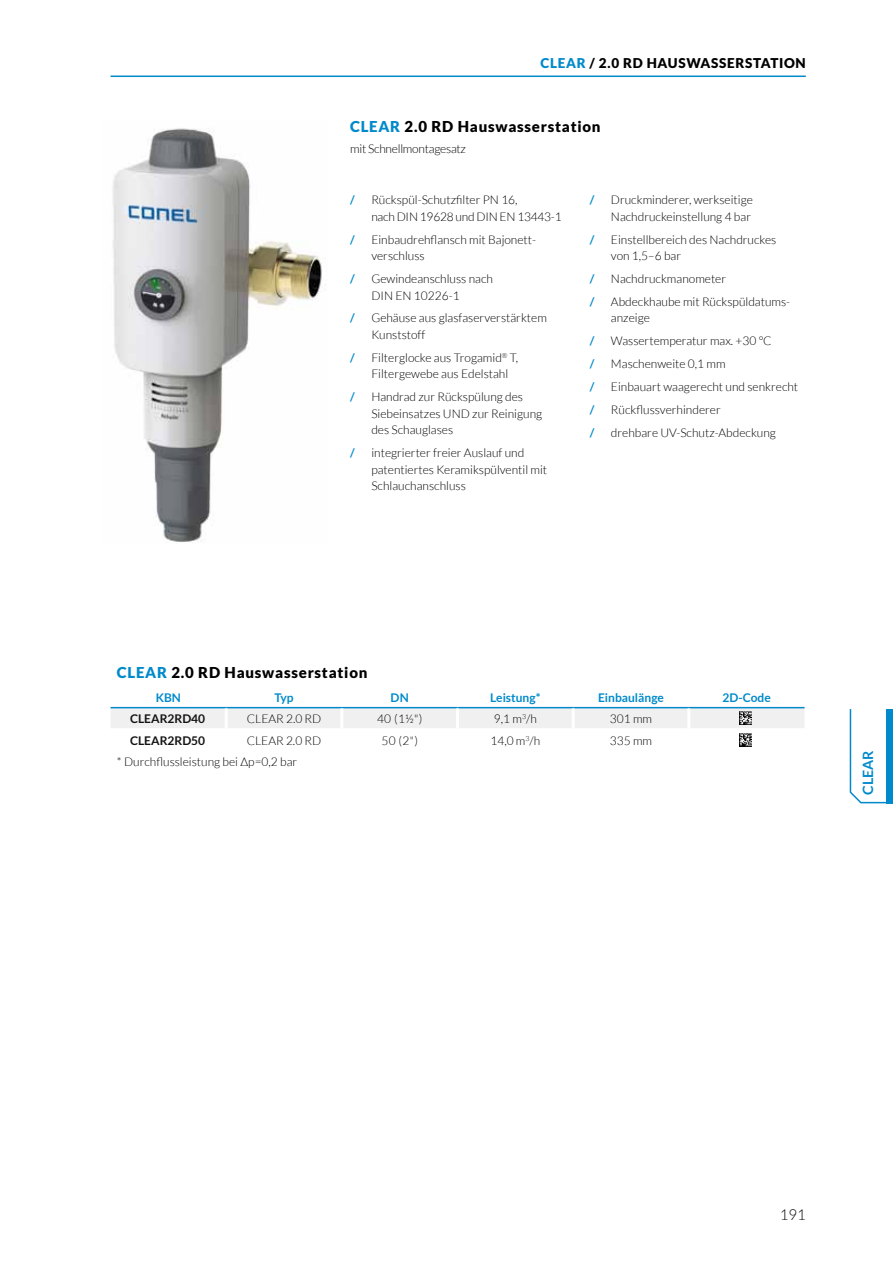
<style>
.page{position:relative;width:893px;height:1263px;background:#fff}
.page>*{position:absolute;margin:0;border:0;box-sizing:border-box;transform-origin:0 0}
.t1{font:900 15px "Lato";letter-spacing:.05em;color:#000}
.t2{font:300 15px "Lato";color:#000}
.t3{font:700 14.25px "Lato";color:#008acb}
.t4{font:900 13.5px "Lato";letter-spacing:.05em;color:#000}
.t5{font:300 12px/16.5px "Lato";color:#000}
.t6{font:700 12px "Lato";color:#008acb}
.t7{font:300 12px "Lato";letter-spacing:-.02em;color:#000}
.t8{font:700 12px "Lato";color:#131313}
.s1{color:#008acb}
</style>
<div class="page">
<hr style="left:111px;top:76px;width:695px;height:1px;background:#008acb">
<svg style="left:849px;top:709px;width:44px;height:95px"></svg>
<div style="left:887px;top:709px;width:6px;height:94px;background:#008acb"></div>
<img style="left:113px;top:128px;width:213px;height:414px">
<hr style="left:111px;top:707px;width:115px;height:1px;background:#008acb">
<hr style="left:226px;top:707px;width:116px;height:1px;background:#008acb">
<hr style="left:342px;top:707px;width:116px;height:1px;background:#008acb">
<hr style="left:458px;top:707px;width:115px;height:1px;background:#008acb">
<hr style="left:573px;top:707px;width:116px;height:1px;background:#008acb">
<hr style="left:689px;top:707px;width:115px;height:1px;background:#008acb">
<svg style="left:111px;top:708px;width:693px;height:39px"></svg>
<p class="t4" style="left:540px;top:56px;width:267px"><span class="s1">CLEAR</span> / 2.0 RD HAUSWASSERSTATION</p>
<p class="t1" style="left:350px;top:117px;width:252px"><span class="s1">CLEAR</span> 2.0 RD Hauswasserstation</p>
<p class="t7" style="left:350px;top:142px;width:117px">mit Schnellmontagesatz</p>
<p class="t6" style="left:350px;top:193px;width:6px">/</p>
<p class="t5" style="left:371px;top:192px;width:192px">Rückspül-Schutzfilter PN 16,<br>nach DIN 19628 und DIN EN 13443-1</p>
<p class="t6" style="left:350px;top:232px;width:6px">/</p>
<p class="t5" style="left:371px;top:231px;width:166px">Einbaudrehflansch mit Bajonett&shy;verschluss</p>
<p class="t6" style="left:350px;top:272px;width:6px">/</p>
<p class="t5" style="left:371px;top:270px;width:123px">Gewindeanschluss nach<br>DIN EN 10226-1</p>
<p class="t6" style="left:350px;top:311px;width:6px">/</p>
<p class="t5" style="left:371px;top:310px;width:177px">Gehäuse aus glasfaserverstärktem<br>Kunststoff</p>
<p class="t6" style="left:350px;top:350px;width:6px">/</p>
<p class="t5" style="left:371px;top:349px;width:148px">Filterglocke aus Trogamid<sup>®</sup> T,<br>Filtergewebe aus Edelstahl</p>
<p class="t6" style="left:350px;top:390px;width:6px">/</p>
<p class="t5" style="left:371px;top:389px;width:172px">Handrad zur Rückspülung des<br>Siebeinsatzes UND zur Reinigung des Schauglases</p>
<p class="t6" style="left:350px;top:446px;width:6px">/</p>
<p class="t5" style="left:371px;top:444px;width:177px">integrierter freier Auslauf und patentiertes Keramikspülventil mit<br>Schlauchanschluss</p>
<p class="t6" style="left:590px;top:193px;width:6px">/</p>
<p class="t5" style="left:611px;top:192px;width:143px">Druckminderer, werkseitige<br>Nachdruckeinstellung 4 bar</p>
<p class="t6" style="left:590px;top:232px;width:6px">/</p>
<p class="t5" style="left:611px;top:231px;width:167px">Einstellbereich des Nachdruckes von 1,5–6 bar</p>
<p class="t6" style="left:590px;top:272px;width:6px">/</p>
<p class="t5" style="left:611px;top:270px;width:117px">Nachdruckmanometer</p>
<p class="t6" style="left:590px;top:295px;width:6px">/</p>
<p class="t5" style="left:611px;top:293px;width:181px">Abdeckhaube mit Rückspüldatums&shy;anzeige</p>
<p class="t6" style="left:590px;top:334px;width:6px">/</p>
<p class="t5" style="left:611px;top:333px;width:162px">Wassertemperatur max. +30 °C</p>
<p class="t6" style="left:590px;top:357px;width:6px">/</p>
<p class="t5" style="left:611px;top:356px;width:116px">Maschenweite 0,1 mm</p>
<p class="t6" style="left:590px;top:380px;width:6px">/</p>
<p class="t5" style="left:611px;top:378px;width:189px">Einbauart waagerecht und senkrecht</p>
<p class="t6" style="left:590px;top:403px;width:6px">/</p>
<p class="t5" style="left:611px;top:401px;width:111px">Rückflussverhinderer</p>
<p class="t6" style="left:590px;top:426px;width:6px">/</p>
<p class="t5" style="left:611px;top:424px;width:166px">drehbare UV-Schutz-Abdeckung</p>
<p class="t1" style="left:117px;top:663px;width:252px"><span class="s1">CLEAR</span> 2.0 RD Hauswasserstation</p>
<p class="t6" style="left:156px;top:691px;width:27px">KBN</p>
<p class="t6" style="left:274px;top:691px;width:21px">Typ</p>
<p class="t6" style="left:391px;top:691px;width:20px">DN</p>
<p class="t6" style="left:490px;top:691px;width:52px">Leistung*</p>
<p class="t6" style="left:598px;top:691px;width:67px">Einbaulänge</p>
<p class="t6" style="left:722px;top:691px;width:50px">2D-Code</p>
<p class="t8" style="left:130px;top:712px;width:77px">CLEAR2RD40</p>
<p class="t5" style="left:247px;top:711px;width:76px">CLEAR 2.0 RD</p>
<p class="t5" style="left:377px;top:711px;width:47px">40 (1½")</p>
<p class="t5" style="left:494px;top:711px;width:44px">9,1 m<sup>3</sup>/h</p>
<p class="t5" style="left:610px;top:711px;width:44px">301 mm</p>
<p class="t8" style="left:130px;top:733px;width:77px">CLEAR2RD50</p>
<p class="t5" style="left:247px;top:732px;width:76px">CLEAR 2.0 RD</p>
<p class="t5" style="left:381px;top:732px;width:38px">50 (2")</p>
<p class="t5" style="left:490px;top:732px;width:51px">14,0 m<sup>3</sup>/h</p>
<p class="t5" style="left:610px;top:732px;width:44px">335 mm</p>
<p class="t5" style="left:117px;top:753px;width:182px">* Durchflussleistung bei Δp=0,2 bar</p>
<p class="t3" style="left:860px;top:795px;width:46px;rotate:-90deg">CLEAR</p>
<p class="t2" style="left:780px;top:1207px;width:28px">191</p>
</div>
